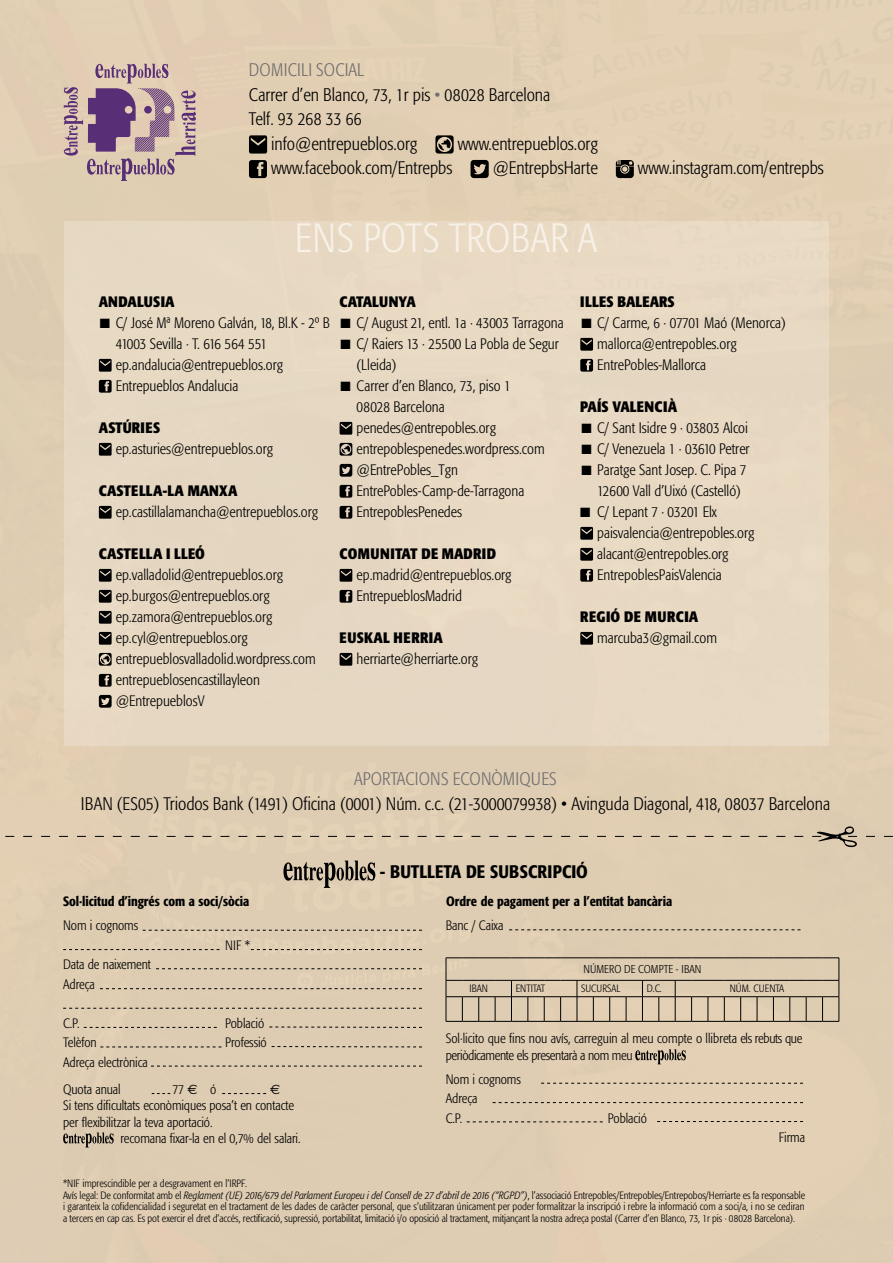
<style>
.page{position:relative;width:893px;height:1263px;background:#e0cdb3}
.page>*{position:absolute;margin:0;border:0;box-sizing:border-box;transform-origin:0 0}
.t1{font:300 condensed 40.5px "Formata";letter-spacing:.01em;color:#f7f1e8}
.t2{font:300 condensed 18px "Formata";color:#000}
.t3{font:300 condensed 18px "Formata";letter-spacing:.01em;color:#706f6f}
.t4{font:500 condensed 18px "Formata";letter-spacing:.005em;color:#000}
.t5{font:300 condensed 15px/21px "Formata";color:#000}
.t6{font:700 condensed 15px "Formata";letter-spacing:.01em;color:#000}
.t7{font:300 condensed 13.5px/19.5px "Formata";letter-spacing:-.005em;color:#000}
.t8{font:500 condensed 13.5px "Formata";letter-spacing:-.005em;color:#000}
.t9{font:13.5px "Euro Sans";color:#000}
.t10{font:300 condensed 11.25px "Formata";letter-spacing:.005em;color:#000}
.t11{font:300 condensed 10.5px/11.6px "Formata";letter-spacing:-.005em;color:#000}
.s1{color:#706f6f}
.s2{font-family:"Euro Sans";font-weight:400;font-stretch:normal}
.s3{font-style:italic}
</style>
<div class="page">
<div style="left:64px;top:221px;width:764px;height:525px;background:#e7d8c2"></div>
<svg style="left:99px;top:359px;width:13px;height:13px"></svg>
<svg style="left:99px;top:380px;width:13px;height:13px"></svg>
<svg style="left:99px;top:443px;width:13px;height:13px"></svg>
<svg style="left:99px;top:506px;width:13px;height:13px"></svg>
<svg style="left:99px;top:569px;width:13px;height:13px"></svg>
<svg style="left:99px;top:590px;width:13px;height:13px"></svg>
<svg style="left:99px;top:611px;width:13px;height:13px"></svg>
<svg style="left:99px;top:632px;width:13px;height:13px"></svg>
<svg style="left:99px;top:653px;width:13px;height:13px"></svg>
<svg style="left:99px;top:674px;width:13px;height:13px"></svg>
<svg style="left:99px;top:695px;width:13px;height:13px"></svg>
<svg style="left:340px;top:422px;width:12px;height:13px"></svg>
<svg style="left:340px;top:443px;width:12px;height:13px"></svg>
<svg style="left:340px;top:464px;width:12px;height:13px"></svg>
<svg style="left:340px;top:485px;width:12px;height:13px"></svg>
<svg style="left:340px;top:506px;width:12px;height:13px"></svg>
<svg style="left:340px;top:569px;width:12px;height:13px"></svg>
<svg style="left:340px;top:590px;width:12px;height:13px"></svg>
<svg style="left:340px;top:653px;width:12px;height:13px"></svg>
<svg style="left:580px;top:338px;width:13px;height:13px"></svg>
<svg style="left:580px;top:359px;width:13px;height:13px"></svg>
<svg style="left:580px;top:527px;width:13px;height:13px"></svg>
<svg style="left:580px;top:548px;width:13px;height:13px"></svg>
<svg style="left:580px;top:569px;width:13px;height:13px"></svg>
<svg style="left:580px;top:632px;width:13px;height:13px"></svg>
<svg style="left:249px;top:135px;width:18px;height:19px"></svg>
<svg style="left:435px;top:135px;width:19px;height:19px"></svg>
<svg style="left:249px;top:160px;width:18px;height:18px"></svg>
<svg style="left:471px;top:160px;width:18px;height:18px"></svg>
<svg style="left:616px;top:160px;width:18px;height:18px"></svg>
<svg style="left:64px;top:64px;width:132px;height:117px;background:#b59aa0"></svg>
<div style="left:0;top:824px;width:893px;height:23px;background:#dfcdb3"></div>
<svg style="left:635px;top:1049px;width:51px;height:15px"></svg>
<svg style="left:509px;top:929px;width:292px;height:1px"></svg>
<svg style="left:541px;top:1083px;width:262px;height:1px"></svg>
<svg style="left:493px;top:1102px;width:310px;height:1px"></svg>
<svg style="left:467px;top:1121px;width:136px;height:1px"></svg>
<svg style="left:657px;top:1121px;width:146px;height:1px"></svg>
<svg style="left:446px;top:957px;width:394px;height:65px;background:#cbbaa2"></svg>
<svg style="left:143px;top:930px;width:279px;height:1px"></svg>
<svg style="left:156px;top:968px;width:266px;height:1px"></svg>
<svg style="left:63px;top:949px;width:157px;height:1px"></svg>
<svg style="left:251px;top:949px;width:171px;height:1px"></svg>
<svg style="left:100px;top:988px;width:322px;height:1px"></svg>
<svg style="left:63px;top:1008px;width:359px;height:1px"></svg>
<svg style="left:84px;top:1027px;width:133px;height:1px"></svg>
<svg style="left:269px;top:1027px;width:153px;height:1px"></svg>
<svg style="left:272px;top:1046px;width:150px;height:1px"></svg>
<svg style="left:63px;top:1132px;width:51px;height:15px"></svg>
<svg style="left:152px;top:1093px;width:18px;height:1px"></svg>
<svg style="left:222px;top:1093px;width:44px;height:1px"></svg>
<svg style="left:100px;top:1047px;width:121px;height:1px"></svg>
<svg style="left:151px;top:1066px;width:271px;height:1px"></svg>
<svg style="left:283px;top:860px;width:92px;height:28px;background:#9c907e"></svg>
<p class="t3" style="left:249px;top:60px;width:117px">DOMICILI SOCIAL</p>
<p class="t2" style="left:249px;top:84px;width:303px">Carrer d’en Blanco, 73, 1r pis <span class="s1">•</span> 08028 Barcelona</p>
<p class="t2" style="left:249px;top:109px;width:114px">Telf. 93 268 33 66</p>
<p class="t2" style="left:271px;top:133px;width:148px">info@entrepueblos.org</p>
<p class="t2" style="left:458px;top:133px;width:142px">www.entrepueblos.org</p>
<p class="t2" style="left:271px;top:158px;width:183px">www.facebook.com/Entrepbs</p>
<p class="t2" style="left:493px;top:158px;width:106px">@EntrepbsHarte</p>
<p class="t2" style="left:638px;top:158px;width:187px">www.instagram.com/entrepbs</p>
<h1 class="t1" style="left:295px;top:214px;width:304px">ENS POTS TROBAR A</h1>
<p class="t6" style="left:99px;top:292px;width:77px">ANDALUSIA</p>
<p class="t5" style="left:116px;top:312px;width:216px;text-indent:-16px">■ C/ José Mª Moreno Galván, 18, Bl.K - 2º B<br>41003 Sevilla · T. 616 564 551 ep.andalucia@entrepueblos.org<br>Entrepueblos Andalucia</p>
<p class="t6" style="left:99px;top:418px;width:63px">ASTÚRIES</p>
<p class="t5" style="left:116px;top:438px;width:159px">ep.asturies@entrepueblos.org</p>
<p class="t6" style="left:99px;top:481px;width:140px">CASTELLA-LA MANXA</p>
<p class="t5" style="left:116px;top:501px;width:204px">ep.castillalamancha@entrepueblos.org</p>
<p class="t6" style="left:99px;top:544px;width:108px">CASTELLA I LLEÓ</p>
<p class="t5" style="left:116px;top:564px;width:201px">ep.valladolid@entrepueblos.org ep.burgos@entrepueblos.org ep.zamora@entrepueblos.org ep.cyl@entrepueblos.org entrepueblosvalladolid.wordpress.com entrepueblosencastillayleon @EntrepueblosV</p>
<p class="t6" style="left:340px;top:292px;width:78px">CATALUNYA</p>
<p class="t5" style="left:341px;top:312px;width:225px">■ C/ August 21, entl. 1a · 43003 Tarragona</p>
<p class="t5" style="left:357px;top:333px;width:204px;text-indent:-16px">■ C/ Raiers 13 · 25500 La Pobla de Segur (Lleida)</p>
<p class="t5" style="left:357px;top:375px;width:190px;text-indent:-16px">■ Carrer d’en Blanco, 73, piso 1<br>08028 Barcelona penedes@entrepobles.org entrepoblespenedes.wordpress.com @EntrePobles_Tgn<br>EntrePobles-Camp-de-Tarragona<br>EntrepoblesPenedes</p>
<p class="t6" style="left:340px;top:544px;width:158px">COMUNITAT DE MADRID</p>
<p class="t5" style="left:357px;top:564px;width:156px">ep.madrid@entrepueblos.org<br>EntrepueblosMadrid</p>
<p class="t6" style="left:340px;top:628px;width:105px">EUSKAL HERRIA</p>
<p class="t5" style="left:357px;top:648px;width:123px">herriarte@herriarte.org</p>
<p class="t6" style="left:580px;top:292px;width:96px">ILLES BALEARS</p>
<p class="t5" style="left:597px;top:312px;width:190px;text-indent:-16px">■ C/ Carme, 6 · 07701 Maó (Menorca) mallorca@entrepobles.org<br>EntrePobles-Mallorca</p>
<p class="t6" style="left:580px;top:397px;width:98px">PAÍS VALENCIÀ</p>
<p class="t5" style="left:581px;top:417px;width:168px">■ C/ Sant Isidre 9 · 03803 Alcoi</p>
<p class="t5" style="left:581px;top:438px;width:170px">■ C/ Venezuela 1 · 03610 Petrer</p>
<p class="t5" style="left:597px;top:459px;width:151px;text-indent:-16px">■ Paratge Sant Josep. C. Pipa 7<br>12600 Vall d’Uixó (Castelló)</p>
<p class="t5" style="left:597px;top:501px;width:159px;text-indent:-17px">■ C/ Lepant 7 · 03201 Elx paisvalencia@entrepobles.org alacant@entrepobles.org<br>EntrepoblesPaisValencia</p>
<p class="t6" style="left:580px;top:607px;width:119px">REGIÓ DE MURCIA</p>
<p class="t5" style="left:597px;top:627px;width:121px">marcuba3@gmail.com</p>
<p class="t3" style="left:354px;top:768px;width:204px">APORTACIONS ECONÒMIQUES</p>
<p class="t2" style="left:81px;top:794px;width:751px">IBAN (ES05) Triodos Bank (1491) Oficina (0001) Núm. c.c. (21-3000079938) • Avinguda Diagonal, 418, 08037 Barcelona</p>
<p class="t8" style="left:63px;top:893px;width:188px">Sol·licitud d’ingrés com a soci/sòcia</p>
<p class="t7" style="left:63px;top:916px;width:77px">Nom i cognoms</p>
<p class="t7" style="left:225px;top:935px;width:27px">NIF *</p>
<p class="t7" style="left:63px;top:955px;width:89px">Data de naixement<br>Adreça</p>
<p class="t7" style="left:63px;top:1013px;width:18px">C.P.</p>
<p class="t7" style="left:225px;top:1013px;width:41px">Població</p>
<p class="t7" style="left:63px;top:1033px;width:35px">Telèfon</p>
<p class="t7" style="left:225px;top:1033px;width:43px">Professió</p>
<p class="t7" style="left:63px;top:1052px;width:86px">Adreça electrònica</p>
<p class="t7" style="left:63px;top:1079px;width:59px">Quota anual</p>
<p class="t7" style="left:173px;top:1079px;width:45px">77 <span class="s2">e</span> ó</p>
<p class="t9" style="left:270px;top:1081px;width:12px">e</p>
<p class="t7" style="left:63px;top:1096px;width:232px">Si tens dificultats econòmiques posa’t en contacte</p>
<p class="t7" style="left:63px;top:1112px;width:151px">per flexibilitzar la teva aportació.</p>
<p class="t7" style="left:120px;top:1129px;width:182px">recomana fixar-la en el 0,7% del salari.</p>
<p class="t4" style="left:380px;top:861px;width:210px">- BUTLLETA DE SUBSCRIPCIÓ</p>
<p class="t8" style="left:446px;top:893px;width:228px">Ordre de pagament per a l’entitat bancària</p>
<p class="t7" style="left:446px;top:916px;width:59px">Banc / Caixa</p>
<p class="t10" style="left:584px;top:963px;width:119px">NÚMERO DE COMPTE - IBAN</p>
<p class="t11" style="left:469px;top:983px;width:20px">IBAN</p>
<p class="t11" style="left:516px;top:983px;width:31px">ENTITAT</p>
<p class="t11" style="left:581px;top:983px;width:41px">SUCURSAL</p>
<p class="t11" style="left:647px;top:983px;width:17px">D.C.</p>
<p class="t11" style="left:730px;top:983px;width:56px">NÚM. CUENTA</p>
<p class="t7" style="left:446px;top:1030px;width:358px;line-height:16.5px">Sol·licito que fins nou avís, carreguin al meu compte o llibreta els rebuts que periòdicamente els presentarà a nom meu</p>
<p class="t7" style="left:446px;top:1069px;width:77px">Nom i cognoms<br>Adreça<br>C.P.</p>
<p class="t7" style="left:608px;top:1108px;width:41px">Població</p>
<p class="t7" style="left:779px;top:1128px;width:28px">Firma</p>
<p class="t11" style="left:63px;top:1178px;width:743px">*NIF imprescindible per a desgravament en l’IRPF.<br>Avís legal: De conformitat amb el <span class="s3">Reglament (UE) 2016/679 del Parlament Europeu i del Consell de 27 d’abril de 2016 (“RGPD”)</span>, l’associació Entrepobles/Entrepobles/Entrepobos/Herriarte es fa responsable i garanteix la cofidencialidad i seguretat en el tractament de les dades de caràcter personal, que s’utilitzaran únicament per poder formalitzar la inscripció i rebre la informació com a soci/a, i no se cediran a tercers en cap cas. Es pot exercir el dret d’accés, rectificació, supressió, portabilitat, limitació i/o oposició al tractament, mitjançant la nostra adreça postal (Carrer d’en Blanco, 73, 1r pis · 08028 Barcelona).</p>
</div>
